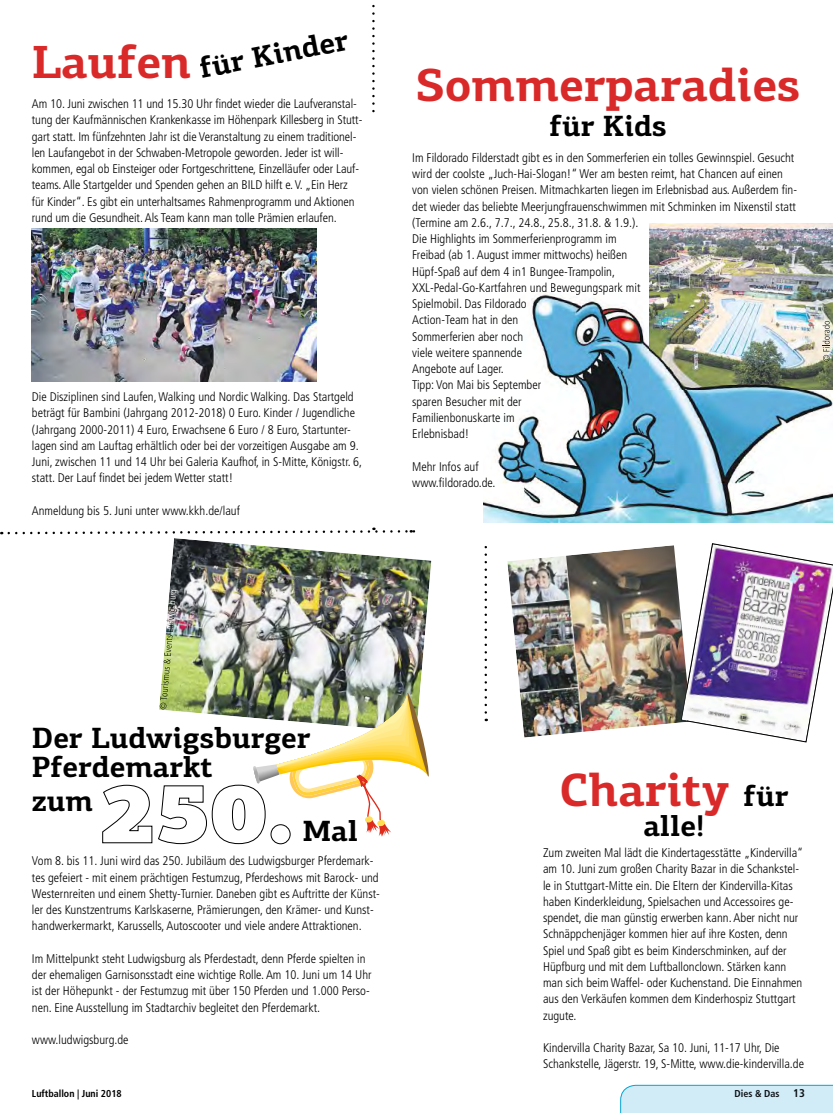
<style>
.page{position:relative;width:833px;height:1113px;background:#fff}
.page>*{position:absolute;margin:0;border:0;box-sizing:border-box;transform-origin:0 0}
.t1{font:700 46.62px "PF Centro Slab Pro";color:#d92929}
.t2{font:700 29.38px/29.4px "PF Centro Slab Pro";color:#000}
.t3{font:300 condensed 12.5px/16.2px "Frutiger";color:#000}
.t4{font:700 condensed 10px "Frutiger";color:#000}
.t5{font:700 condensed 10px "Frutiger";color:#0d1217}
.t6{font:300 condensed 9.38px "Frutiger";color:#fff}
.s1{font-size:29.38px;color:#000}
.s2{font-size:11.25px}
</style>
<div class="page">
<div style="left:620px;top:1084px;width:213px;height:29px;background:#d1ebf7"></div>
<svg style="left:484px;top:546px;width:3px;height:175px"></svg>
<svg style="left:372px;top:4px;width:3px;height:109px"></svg>
<svg style="left:8px;top:527px;width:408px;height:7px"></svg>
<img style="left:32px;top:228px;width:284px;height:153px">
<img style="left:507px;top:545px;width:175px;height:192px">
<img style="left:682px;top:630px;width:5px;height:93px">
<img style="left:681px;top:684px;width:9px;height:37px">
<img style="left:690px;top:547px;width:143px;height:195px">
<img style="left:168px;top:538px;width:263px;height:67px">
<img style="left:649px;top:223px;width:184px;height:68px">
<img style="left:102px;top:605px;width:327px;height:239px">
<div style="left:271px;top:824px;width:19px;height:20px;border:1px solid #000;border-radius:50%"></div>
<img style="left:483px;top:291px;width:350px;height:231px">
<img style="left:649px;top:291px;width:184px;height:99px">
<svg style="left:822px;top:321px;width:7px;height:40px"></svg>
<h1 class="t1" style="left:32px;top:32px;width:161px">Laufen</h1>
<h2 class="t2" style="left:197px;top:53px;width:152px;rotate:-11deg">für Kinder</h2>
<p class="t3" style="left:32px;top:96px;width:332px">Am 10. Juni zwischen 11 und 15.30 Uhr findet wieder die Laufveranstal&shy;tung der Kaufmännischen Krankenkasse im Höhenpark Killesberg in Stutt&shy;gart statt. Im fünfzehnten Jahr ist die Veranstaltung zu einem traditionel&shy;len Laufangebot in der Schwaben-Metropole geworden. Jeder ist will&shy;kommen, egal ob Einsteiger oder Fortgeschrittene, Einzelläufer oder Lauf&shy;teams.Alle Startgelder und Spenden gehen an BILD hilft e. V. „Ein Herz für Kinder“. Es gibt ein unterhaltsames Rahmenprogramm und Aktionen rund um die Gesundheit. Als Team kann man tolle Prämien erlaufen.</p>
<p class="t3" style="left:32px;top:389px;width:332px">Die Disziplinen sind Laufen,Walking und Nordic Walking. Das Startgeld beträgt für Bambini (Jahrgang 2012-2018) 0 Euro. Kinder / Jugendliche (Jahrgang 2000-2011) 4 Euro, Erwachsene 6 Euro / 8 Euro, Startunter&shy;lagen sind am Lauftag erhältlich oder bei der vorzeitigen Ausgabe am 9.<br>Juni, zwischen 11 und 14 Uhr bei Galeria Kaufhof, in S-Mitte, Königstr. 6, statt. Der Lauf findet bei jedem Wetter statt!</p>
<p class="t3" style="left:32px;top:502px;width:209px">Anmeldung bis 5. Juni unter www.kkh.de/lauf</p>
<p class="t6" style="left:166px;top:604px;width:17px;rotate:-85deg">burg</p>
<h1 class="t1" style="left:416px;top:56px;width:386px">Sommerparadies</h1>
<h2 class="t2" style="left:549px;top:111px;width:119px">für Kids</h2>
<p class="t3" style="left:412px;top:149px;width:386px">Im Fildorado Filderstadt gibt es in den Sommerferien ein tolles Gewinnspiel. Gesucht wird der coolste „Juch-Hai-Slogan!“ Wer am besten reimt, hat Chancen auf einen von vielen schönen Preisen. Mitmachkarten liegen im Erlebnisbad aus.Außerdem fin&shy;det wieder das beliebte Meerjungfrauenschwimmen mit Schminken im Nixenstil statt (Termine am 2.6., 7.7., 24.8., 25.8., 31.8. &amp; 1.9.).<br>Die Highlights im Sommerferienprogramm im<br>Freibad (ab 1. August immer mittwochs) heißen<br>Hüpf-Spaß auf dem 4 in1 Bungee-Trampolin,<br>XXL-Pedal-Go-Kartfahren und Bewegungspark mit<br>Spielmobil. Das Fildorado<br>Action-Team hat in den<br>Sommerferien aber noch<br>viele weitere spannende<br>Angebote auf Lager.<br>Tipp: Von Mai bis September<br>sparen Besucher mit der<br>Familienbonuskarte im<br>Erlebnisbad!</p>
<p class="t3" style="left:412px;top:458px;width:85px">Mehr Infos auf www.fildorado.de.</p>
<h2 class="t2" style="left:32px;top:722px;width:280px">Der Ludwigsburger<br>Pferdemarkt</h2>
<h2 class="t2" style="left:32px;top:786px;width:63px">zum</h2>
<h2 class="t2" style="left:303px;top:815px;width:57px">Mal</h2>
<p class="t3" style="left:32px;top:853px;width:349px">Vom 8. bis 11. Juni wird das 250. Jubiläum des Ludwigsburger Pferdemark&shy;tes gefeiert - mit einem prächtigen Festumzug, Pferdeshows mit Barock- und Westernreiten und einem Shetty-Turnier. Daneben gibt es Auftritte der Künst&shy;ler des Kunstzentrums Karlskaserne, Prämierungen, den Krämer- und Kunst&shy;handwerkermarkt, Karussells,Autoscooter und viele andere Attraktionen.</p>
<p class="t3" style="left:32px;top:950px;width:341px">Im Mittelpunkt steht Ludwigsburg als Pferdestadt, denn Pferde spielten in der ehemaligen Garnisonsstadt eine wichtige Rolle.Am 10. Juni um 14 Uhr ist der Höhepunkt - der Festumzug mit über 150 Pferden und 1.000 Perso&shy;nen. Eine Ausstellung im Stadtarchiv begleitet den Pferdemarkt.</p>
<p class="t3" style="left:32px;top:1031px;width:98px">www.ludwigsburg.de</p>
<h1 class="t1" style="left:559px;top:760px;width:230px">Charity <span class="s1">für</span></h1>
<h2 class="t2" style="left:643px;top:810px;width:63px">alle!</h2>
<p class="t3" style="left:543px;top:844px;width:262px">Zum zweiten Mal lädt die Kindertagesstätte „Kindervilla“ am 10. Juni zum großen Charity Bazar in die Schankstel&shy;le in Stuttgart-Mitte ein. Die Eltern der Kindervilla-Kitas haben Kinderkleidung, Spielsachen und Accessoires ge&shy;spendet, die man günstig erwerben kann. Aber nicht nur Schnäppchenjäger kommen hier auf ihre Kosten, denn Spiel und Spaß gibt es beim Kinderschminken, auf der Hüpfburg und mit dem Luftballonclown. Stärken kann man sich beim Waffel- oder Kuchenstand. Die Einnahmen aus den Verkäufen kommen dem Kinderhospiz Stuttgart zugute.</p>
<p class="t3" style="left:543px;top:1039px;width:262px">Kindervilla Charity Bazar, Sa 10. Juni, 11-17 Uhr, Die<br>Schankstelle, Jägerstr. 19, S-Mitte, www.die-kindervilla.de</p>
<p class="t4" style="left:32px;top:1087px;width:91px">Luftballon | Juni 2018</p>
<p class="t5" style="left:734px;top:1087px;width:72px">Dies &amp; Das <span class="s2">13</span></p>
</div>
